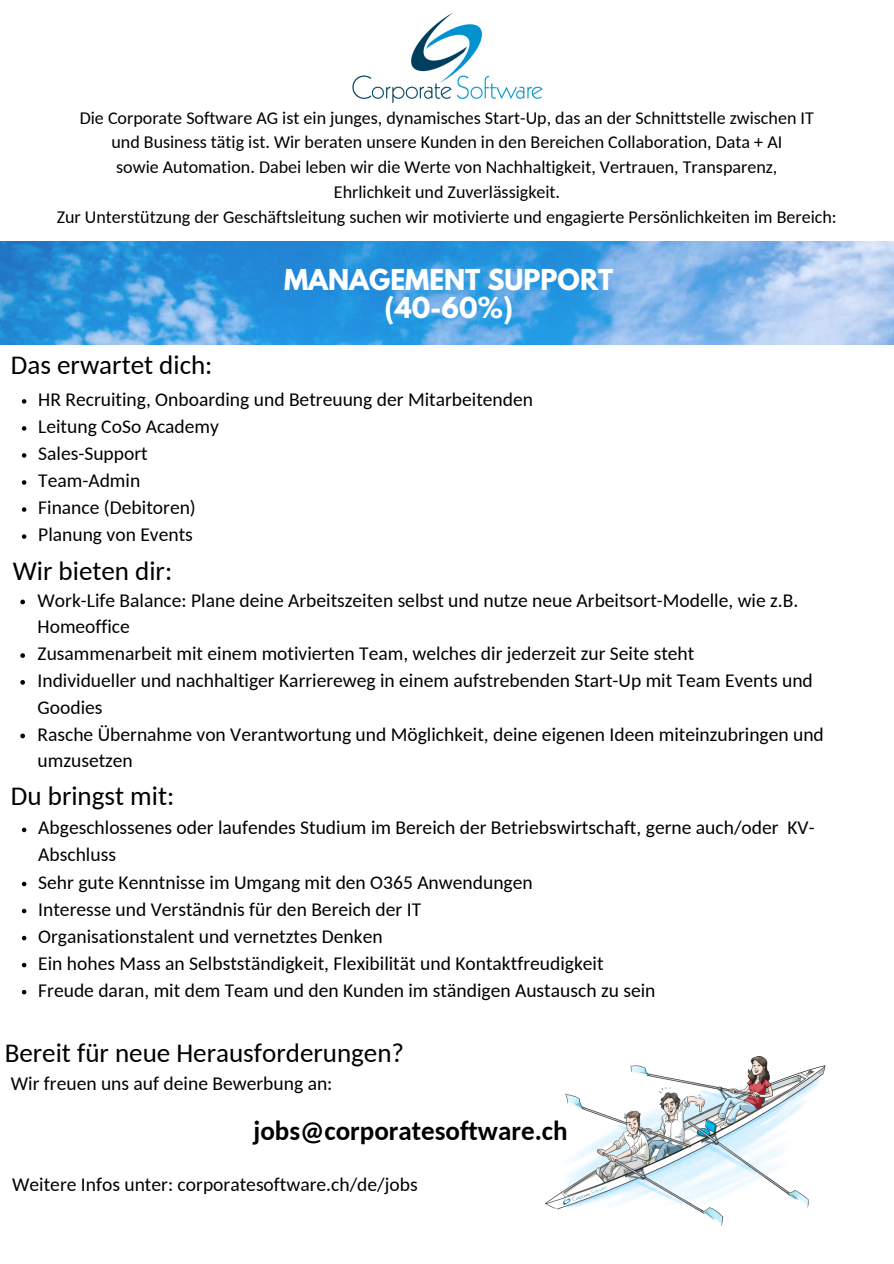
<style>
.page{position:relative;width:894px;height:1264px;background:#fff}
.page>*{position:absolute;margin:0;border:0;box-sizing:border-box;transform-origin:0 0}
.t1{font:27px "Carlito";color:#000}
.t2{font:700 27px "Carlito";color:#000}
.t3{font:700 25.5px/28.2px "League Spartan";color:#fff;text-align:center}
.t4{font:19.5px/27px "Carlito";color:#000}
.t5{font:18px/24.8px "Carlito";color:#000;text-align:center}
</style>
<div class="page">
<img style="left:0;top:242px;width:893px;height:102px">
<img style="left:352px;top:12px;width:191px;height:91px">
<svg style="left:22px;top:399px;width:4px;height:4px"></svg>
<svg style="left:22px;top:426px;width:4px;height:4px"></svg>
<svg style="left:22px;top:453px;width:4px;height:4px"></svg>
<svg style="left:22px;top:480px;width:4px;height:5px"></svg>
<svg style="left:22px;top:507px;width:4px;height:5px"></svg>
<svg style="left:22px;top:534px;width:4px;height:5px"></svg>
<svg style="left:20px;top:599px;width:5px;height:5px"></svg>
<svg style="left:20px;top:653px;width:5px;height:5px"></svg>
<svg style="left:20px;top:680px;width:5px;height:4px"></svg>
<svg style="left:20px;top:733px;width:5px;height:5px"></svg>
<svg style="left:22px;top:827px;width:4px;height:5px"></svg>
<svg style="left:22px;top:881px;width:4px;height:5px"></svg>
<svg style="left:22px;top:908px;width:4px;height:5px"></svg>
<svg style="left:22px;top:935px;width:4px;height:5px"></svg>
<svg style="left:22px;top:962px;width:4px;height:5px"></svg>
<svg style="left:22px;top:989px;width:4px;height:5px"></svg>
<img style="left:545px;top:1056px;width:280px;height:170px">
<p class="t5" style="left:57px;top:107px;width:781px">Die Corporate Software AG ist ein junges, dynamisches Start-Up, das an der Schnittstelle zwischen IT<br>und Business tätig ist. Wir beraten unsere Kunden in den Bereichen Collaboration, Data + AI<br>sowie Automation. Dabei leben wir die Werte von Nachhaltigkeit, Vertrauen, Transparenz,<br>Ehrlichkeit und Zuverlässigkeit.<br>Zur Unterstützung der Geschäftsleitung suchen wir motivierte und engagierte Persönlichkeiten im Bereich:</p>
<h2 class="t3" style="left:284px;top:269px;width:331px">MANAGEMENT SUPPORT (40-60%)</h2>
<h1 class="t1" style="left:11px;top:354px;width:203px">Das erwartet dich:</h1>
<p class="t4" style="left:38px;top:387px;width:496px">HR Recruiting, Onboarding und Betreuung der Mitarbeitenden<br>Leitung CoSo Academy<br>Sales-Support<br>Team-Admin<br>Finance (Debitoren)<br>Planung von Events</p>
<h1 class="t1" style="left:13px;top:560px;width:161px">Wir bieten dir:</h1>
<p class="t4" style="left:38px;top:588px;width:787px">Work-Life Balance: Plane deine Arbeitszeiten selbst und nutze neue Arbeitsort-Modelle, wie z.B.<br>Homeoffice<br>Zusammenarbeit mit einem motivierten Team, welches dir jederzeit zur Seite steht<br>Individueller und nachhaltiger Karriereweg in einem aufstrebenden Start-Up mit Team Events und Goodies<br>Rasche Übernahme von Verantwortung und Möglichkeit, deine eigenen Ideen miteinzubringen und umzusetzen</p>
<h1 class="t1" style="left:11px;top:785px;width:165px">Du bringst mit:</h1>
<p class="t4" style="left:38px;top:816px;width:777px">Abgeschlossenes oder laufendes Studium im Bereich der Betriebswirtschaft, gerne auch/oder KV-Abschluss<br>Sehr gute Kenntnisse im Umgang mit den O365 Anwendungen<br>Interesse und Verständnis für den Bereich der IT<br>Organisationstalent und vernetztes Denken<br>Ein hohes Mass an Selbstständigkeit, Flexibilität und Kontaktfreudigkeit<br>Freude daran, mit dem Team und den Kunden im ständigen Austausch zu sein</p>
<h1 class="t1" style="left:5px;top:1042px;width:401px">Bereit für neue Herausforderungen?</h1>
<p class="t4" style="left:11px;top:1071px;width:323px">Wir freuen uns auf deine Bewerbung an:</p>
<h1 class="t2" style="left:253px;top:1120px;width:315px">jobs@corporatesoftware.ch</h1>
<p class="t4" style="left:12px;top:1172px;width:407px">Weitere Infos unter: corporatesoftware.ch/de/jobs</p>
</div>
